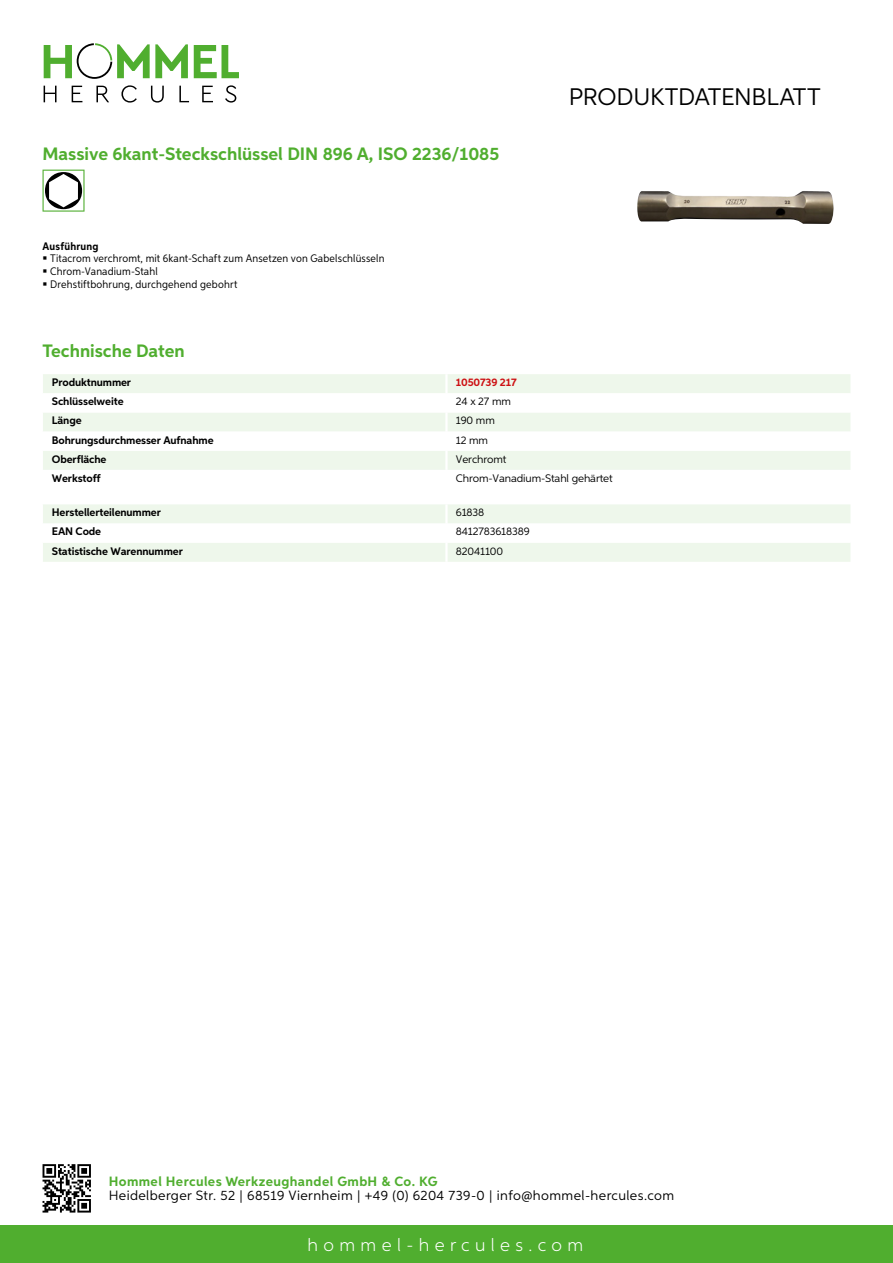
<style>
.page{position:relative;width:893px;height:1263px;background:#fff}
.page>*{position:absolute;margin:0;border:0;box-sizing:border-box;transform-origin:0 0}
.t1{font:24px "Aspira";letter-spacing:-.01em;color:#000}
.t2{font:700 18px "Aspira";color:#50ae2f}
.t3{font:300 18px "Aspira";letter-spacing:.3em;color:#fff}
.t4{font:13.5px "Aspira";letter-spacing:.03em;color:#000}
.t5{font:700 13.5px "Aspira";letter-spacing:.03em;color:#50ae2f}
.t6{font:700 10.95px "Aspira";letter-spacing:-.01em;color:#000}
.t7{font:10.95px/12.8px "Aspira Nar";letter-spacing:.015em;color:#000}
.t8{font:10.95px "Aspira";letter-spacing:-.01em;color:#000}
.t9{font:700 10.95px "Aspira";letter-spacing:-.01em;color:#cd1013}
.t10{font:700 10.95px "Aspira Nar";letter-spacing:.02em;color:#000}
</style>
<div class="page">
<div style="left:0;top:1226px;width:893px;height:37px;background:#50ae2f"></div>
<svg style="left:43px;top:1164px;width:48px;height:48px"></svg>
<svg style="left:194px;top:45px;width:45px;height:33px"></svg>
<svg style="left:44px;top:43px;width:144px;height:36px"></svg>
<svg style="left:44px;top:86px;width:13px;height:16px"></svg>
<svg style="left:72px;top:86px;width:10px;height:16px"></svg>
<svg style="left:96px;top:86px;width:13px;height:16px"></svg>
<svg style="left:121px;top:85px;width:16px;height:18px"></svg>
<svg style="left:151px;top:86px;width:13px;height:17px"></svg>
<svg style="left:179px;top:86px;width:10px;height:16px"></svg>
<svg style="left:202px;top:86px;width:11px;height:16px"></svg>
<svg style="left:225px;top:85px;width:11px;height:18px"></svg>
<div style="left:43px;top:374px;width:807px;height:19px;background:#eef7eb"></div>
<svg style="left:43px;top:413px;width:807px;height:57px;fill:#eef7eb"></svg>
<hr style="left:445px;top:374px;width:3px;height:19px;background:#fff">
<hr style="left:445px;top:412px;width:3px;height:20px;background:#fff">
<hr style="left:445px;top:432px;width:3px;height:19px;background:#fff">
<hr style="left:445px;top:451px;width:3px;height:19px;background:#fff">
<svg style="left:43px;top:504px;width:807px;height:58px"></svg>
<hr style="left:445px;top:543px;width:3px;height:19px;background:#fff">
<svg style="left:43px;top:170px;width:42px;height:42px"></svg>
<img style="left:637px;top:191px;width:197px;height:33px">
<h2 class="t2" style="left:43px;top:142px;width:458px">Massive 6kant-Steckschlüssel DIN 896 A, ISO 2236/1085</h2>
<p class="t10" style="left:43px;top:239px;width:58px">Ausführung</p>
<p class="t7" style="left:50px;top:252px;width:336px">Titacrom verchromt, mit 6kant-Schaft zum Ansetzen von Gabelschlüsseln<br>Chrom-Vanadium-Stahl<br>Drehstiftbohrung, durchgehend gebohrt</p>
<h1 class="t1" style="left:569px;top:82px;width:253px">Produktdatenblatt</h1>
<h2 class="t2" style="left:43px;top:340px;width:144px">Technische Daten</h2>
<p class="t6" style="left:52px;top:376px;width:81px">Produktnummer</p>
<p class="t9" style="left:456px;top:376px;width:62px">1050739 217</p>
<p class="t6" style="left:52px;top:395px;width:73px">Schlüsselweite</p>
<p class="t8" style="left:456px;top:395px;width:57px">24 x 27 mm</p>
<p class="t6" style="left:52px;top:414px;width:31px">Länge</p>
<p class="t8" style="left:456px;top:414px;width:41px">190 mm</p>
<p class="t6" style="left:52px;top:433px;width:163px">Bohrungsdurchmesser Aufnahme</p>
<p class="t8" style="left:456px;top:433px;width:34px">12 mm</p>
<p class="t6" style="left:52px;top:452px;width:56px">Oberfläche</p>
<p class="t8" style="left:456px;top:452px;width:52px">Verchromt</p>
<p class="t6" style="left:52px;top:471px;width:50px">Werkstoff</p>
<p class="t8" style="left:456px;top:471px;width:158px">Chrom-Vanadium-Stahl gehärtet</p>
<p class="t6" style="left:52px;top:506px;width:111px">Herstellerteilenummer</p>
<p class="t8" style="left:456px;top:506px;width:30px">61838</p>
<p class="t6" style="left:52px;top:525px;width:51px">EAN Code</p>
<p class="t8" style="left:456px;top:525px;width:75px">8412783618389</p>
<p class="t6" style="left:52px;top:544px;width:132px">Statistische Warennummer</p>
<p class="t8" style="left:456px;top:544px;width:49px">82041100</p>
<p class="t5" style="left:109px;top:1172px;width:330px">Hommel Hercules Werkzeughandel GmbH &amp; Co. KG</p>
<p class="t4" style="left:109px;top:1187px;width:567px">Heidelberger Str. 52 | 68519 Viernheim | +49 (0) 6204 739-0 | info@hommel-hercules.com</p>
<h2 class="t3" style="left:307px;top:1234px;width:277px">hommel-hercules.com</h2>
</div>
